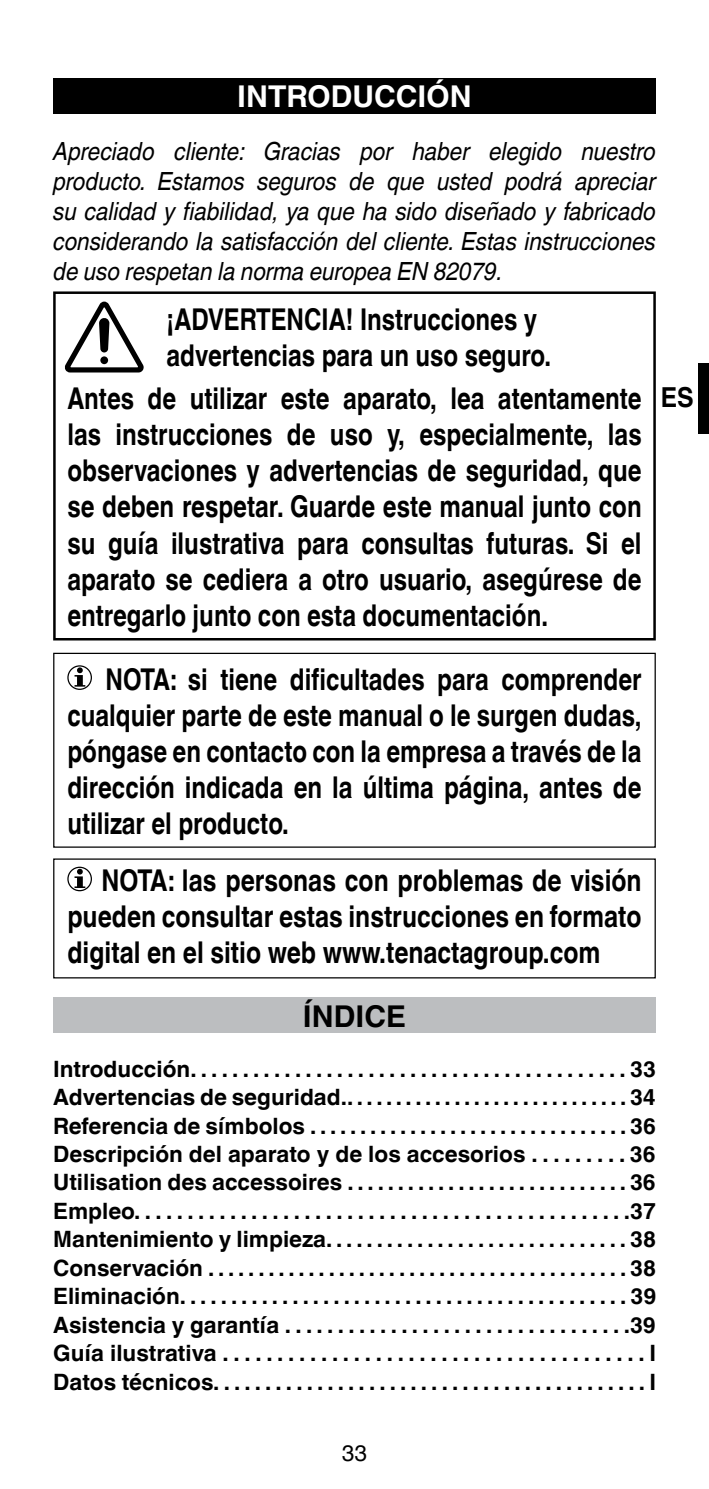
<style>
.page{position:relative;width:709px;height:1489px;background:#fff}
.page>*{position:absolute;margin:0;border:0;box-sizing:border-box;transform-origin:0 0}
.t1{font:700 30px/36px "Helvetica World";color:#000;text-align:justify;scale:.8 1}
.t2{font:700 30px/36px "Helvetica World";color:#000;text-align:justify;scale:.82 1}
.t3{font:700 30px "Helvetica World";color:#fff}
.t4{font:700 30px "Helvetica World";color:#000}
.t5{font:700 27.5px "Helvetica World";color:#000;scale:.9 1}
.t6{font:italic 25px/30px "Helvetica World";color:#000;text-align:justify;scale:.9 1}
.t7{font:700 22.5px/28.5px "Helvetica World";color:#000;text-align:justify}
.t8{font:22.5px "Helvetica World";color:#000}
</style>
<div class="page">
<div style="left:698px;top:363px;width:11px;height:71px;background:#000"></div>
<div style="left:53px;top:78px;width:603px;height:35px;background:#000"></div>
<svg style="left:74px;top:667px;width:11px;height:19px"></svg>
<div style="left:67px;top:665px;width:25px;height:25px;border:1px solid #000;border-radius:50%"></div>
<svg style="left:74px;top:868px;width:11px;height:20px"></svg>
<div style="left:67px;top:866px;width:25px;height:25px;border:1px solid #000;border-radius:50%"></div>
<div style="left:53px;top:997px;width:603px;height:36px;background:#bcbec0"></div>
<div style="left:53px;top:291px;width:603px;height:349px;border:2px solid #000"></div>
<div style="left:53px;top:652px;width:603px;height:195px;border:1px solid #000"></div>
<div style="left:53px;top:858px;width:603px;height:120px;border:1px solid #000"></div>
<svg style="left:65px;top:301px;width:79px;height:71px"></svg>
<h1 class="t3" style="left:237px;top:79px;width:236px">INTRODUCCIÓN</h1>
<p class="t6" style="left:53px;top:136px;width:671px">Apreciado cliente: Gracias por haber elegido nuestro producto. Estamos seguros de que usted podrá apreciar su calidad y fiabilidad, ya que ha sido diseñado y fabricado considerando la satisfacción del cliente. Estas instrucciones de uso respetan la norma europea EN 82079.</p>
<h1 class="t1" style="left:167px;top:302px;width:482px">¡ADVERTENCIA! Instrucciones y advertencias para un uso seguro.</h1>
<p class="t1" style="left:67px;top:381px;width:719px">Antes de utilizar este aparato, lea atentamente las instrucciones de uso y, especialmente, las observaciones y advertencias de seguridad, que se deben respetar. Guarde este manual junto con su guía ilustrativa para consultas futuras. Si el aparato se cediera a otro usuario, asegúrese de entregarlo junto con esta documentación.</p>
<h1 class="t1" style="left:67px;top:661px;width:719px;text-indent:38px">NOTA: si tiene dificultades para comprender cualquier parte de este manual o le surgen dudas, póngase en contacto con la empresa a través de la dirección indicada en la última página, antes de utilizar el producto.</h1>
<h1 class="t2" style="left:67px;top:862px;width:701px;text-indent:34px">NOTA: las personas con problemas de visión pueden consultar estas instrucciones en formato digital en el sitio web www.tenactagroup.com</h1>
<h1 class="t4" style="left:303px;top:998px;width:105px">ÍNDICE</h1>
<p class="t7" style="left:53px;top:1054px;width:604px">Introducción. . . . . . . . . . . . . . . . . . . . . . . . . . . . . . . . . . . . . . . . . . 33<br>Advertencias de seguridad.. . . . . . . . . . . . . . . . . . . . . . . . . . . . . 34<br>Referencia de símbolos . . . . . . . . . . . . . . . . . . . . . . . . . . . . . . . . 36<br>Descripción del aparato y de los accesorios . . . . . . . . . 36<br>Utilisation des accessoires . . . . . . . . . . . . . . . . . . . . . . . . . . . . 36<br>Empleo. . . . . . . . . . . . . . . . . . . . . . . . . . . . . . . . . . . . . . . . . . . . . . .37<br>Mantenimiento y limpieza. . . . . . . . . . . . . . . . . . . . . . . . . . . . . . 38<br>Conservación . . . . . . . . . . . . . . . . . . . . . . . . . . . . . . . . . . . . . . . . . . 38<br>Eliminación. . . . . . . . . . . . . . . . . . . . . . . . . . . . . . . . . . . . . . . . . . . . 39<br>Asistencia y garantía . . . . . . . . . . . . . . . . . . . . . . . . . . . . . . . . .39<br>Guía ilustrativa . . . . . . . . . . . . . . . . . . . . . . . . . . . . . . . . . . . . . . . I Datos técnicos. . . . . . . . . . . . . . . . . . . . . . . . . . . . . . . . . . . . . . . . . . I</p>
<p class="t5" style="left:660px;top:381px;width:38px">ES</p>
<p class="t8" style="left:342px;top:1439px;width:27px">33</p>
</div>
